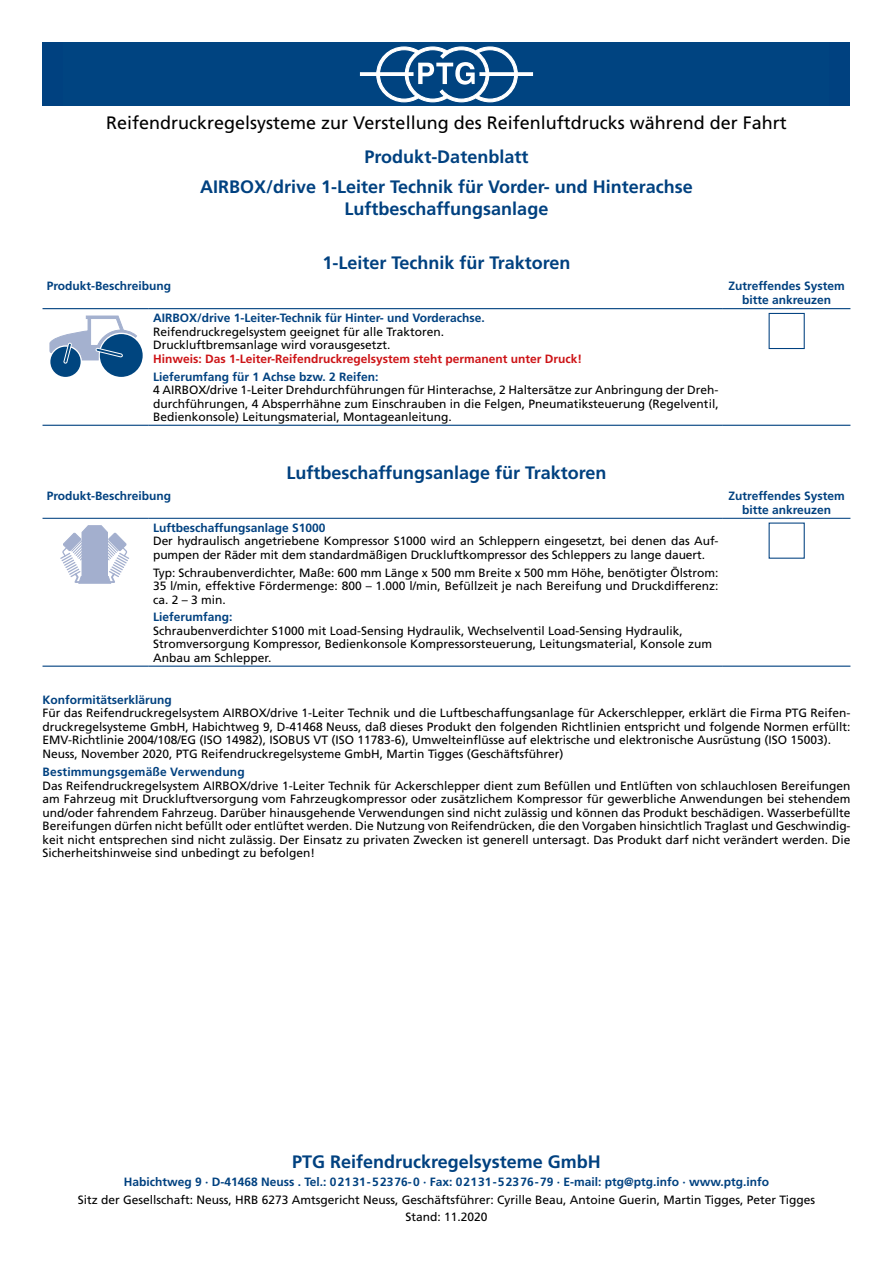
<style>
.page{position:relative;width:893px;height:1263px;background:#fff}
.page>*{position:absolute;margin:0;border:0;box-sizing:border-box;transform-origin:0 0}
.t1{font:700 18px/30.2px "Frutiger";color:#004180;text-align:center}
.t2{font:18px "Frutiger";color:#000}
.t3{font:12px/13.5px "Frutiger";color:#000}
.t4{font:700 12px/14.4px "Frutiger";color:#004180;text-align:center}
.t5{font:700 12px "Frutiger";color:#cd1316}
</style>
<div class="page">
<hr style="left:43px;top:308px;width:106px;height:1px;background:#004180">
<hr style="left:149px;top:308px;width:574px;height:1px;background:#004180">
<hr style="left:723px;top:308px;width:127px;height:1px;background:#004180">
<hr style="left:43px;top:425px;width:106px;height:1px;background:#004180">
<hr style="left:149px;top:425px;width:574px;height:1px;background:#004180">
<hr style="left:723px;top:425px;width:127px;height:1px;background:#004180">
<div style="left:50px;top:347px;width:31px;height:30px;background:#00457f;border-radius:50%"></div>
<div style="left:100px;top:334px;width:43px;height:43px;background:#00457f;border-radius:50%"></div>
<svg style="left:50px;top:316px;width:87px;height:48px"></svg>
<div style="left:769px;top:313px;width:36px;height:36px;border:1px solid #004180"></div>
<hr style="left:43px;top:666px;width:106px;height:1px;background:#004180">
<hr style="left:149px;top:666px;width:574px;height:1px;background:#004180">
<hr style="left:723px;top:666px;width:127px;height:1px;background:#004180">
<hr style="left:43px;top:518px;width:106px;height:1px;background:#004180">
<hr style="left:149px;top:518px;width:574px;height:1px;background:#004180">
<hr style="left:723px;top:518px;width:127px;height:1px;background:#004180">
<svg style="left:60px;top:525px;width:69px;height:59px"></svg>
<div style="left:43px;top:43px;width:807px;height:63px;background:#004180"></div>
<div style="left:360px;top:72px;width:54px;height:4px;border:1px solid #fff"></div>
<div style="left:479px;top:72px;width:54px;height:4px;border:1px solid #fff"></div>
<svg style="left:376px;top:46px;width:142px;height:57px"></svg>
<h1 class="t2" style="left:106px;top:112px;width:682px">Reifendruckregelsysteme zur Verstellung des Reifenluftdrucks während der Fahrt</h1>
<h1 class="t1" style="left:200px;top:141px;width:494px">Produkt-Datenblatt<br>AIRBOX/drive 1-Leiter Technik für Vorder- und Hinterachse</h1>
<h1 class="t1" style="left:345px;top:193px;width:205px">Luftbeschaffungsanlage</h1>
<h1 class="t1" style="left:322px;top:248px;width:250px">1-Leiter Technik für Traktoren</h1>
<p class="t4" style="left:47px;top:278px;width:126px">Produkt-Beschreibung</p>
<p class="t4" style="left:728px;top:278px;width:118px">Zutreffendes System bitte ankreuzen</p>
<p class="t4" style="left:153px;top:311px;width:333px">AIRBOX/drive 1-Leiter-Technik für Hinter- und Vorderachse.</p>
<p class="t3" style="left:153px;top:325px;width:293px">Reifendruckregelsystem geeignet für alle Traktoren.<br>Druckluftbremsanlage wird vorausgesetzt.</p>
<p class="t5" style="left:153px;top:351px;width:431px">Hinweis: Das 1-Leiter-Reifendruckregelsystem steht permanent unter Druck!</p>
<p class="t4" style="left:153px;top:369px;width:227px">Lieferumfang für 1 Achse bzw. 2 Reifen:</p>
<p class="t3" style="left:153px;top:383px;width:567px;text-align:justify">4 AIRBOX/drive 1-Leiter Drehdurchführungen für Hinterachse, 2 Haltersätze zur Anbringung der Dreh&shy;durchführungen, 4 Absperrhähne zum Einschrauben in die Felgen, Pneumatiksteuerung (Regelventil, Bedienkonsole) Leitungsmaterial, Montageanleitung.</p>
<h1 class="t1" style="left:287px;top:457px;width:321px">Luftbeschaffungsanlage für Traktoren</h1>
<p class="t4" style="left:47px;top:488px;width:126px">Produkt-Beschreibung</p>
<p class="t4" style="left:728px;top:488px;width:118px">Zutreffendes System bitte ankreuzen</p>
<p class="t4" style="left:153px;top:520px;width:174px">Luftbeschaffungsanlage S1000</p>
<p class="t3" style="left:153px;top:534px;width:567px">Der hydraulisch angetriebene Kompressor S1000 wird an Schleppern eingesetzt, bei denen das Auf&shy;pumpen der Räder mit dem standardmäßigen Druckluftkompressor des Schleppers zu lange dauert.</p>
<p class="t3" style="left:153px;top:566px;width:567px;text-align:justify">Typ: Schraubenverdichter, Maße: 600 mm Länge x 500 mm Breite x 500 mm Höhe, benötigter Ölstrom:<br>35 l/min, effektive Fördermenge: 800 – 1.000 l/min, Befüllzeit je nach Bereifung und Druckdifferenz: ca. 2 – 3 min.</p>
<p class="t4" style="left:153px;top:610px;width:81px">Lieferumfang:</p>
<p class="t3" style="left:153px;top:624px;width:561px">Schraubenverdichter S1000 mit Load-Sensing Hydraulik, Wechselventil Load-Sensing Hydraulik,<br>Stromversorgung Kompressor, Bedienkonsole Kompressorsteuerung, Leitungsmaterial, Konsole zum<br>Anbau am Schlepper.</p>
<p class="t4" style="left:43px;top:692px;width:131px">Konformitätserklärung</p>
<p class="t3" style="left:43px;top:706px;width:809px">Für das Reifendruckregelsystem AIRBOX/drive 1-Leiter Technik und die Luftbeschaffungsanlage für Ackerschlepper, erklärt die Firma PTG Reifen&shy;druckregelsysteme GmbH, Habichtweg 9, D-41468 Neuss, daß dieses Produkt den folgenden Richtlinien entspricht und folgende Normen erfüllt:<br>EMV-Richtlinie 2004/108/EG (ISO 14982), ISOBUS VT (ISO 11783-6), Umwelteinflüsse auf elektrische und elektronische Ausrüstung (ISO 15003).<br>Neuss, November 2020, PTG Reifendruckregelsysteme GmbH, Martin Tigges (Geschäftsführer)</p>
<p class="t4" style="left:43px;top:765px;width:204px">Bestimmungsgemäße Verwendung</p>
<p class="t3" style="left:43px;top:779px;width:809px;text-align:justify">Das Reifendruckregelsystem AIRBOX/drive 1-Leiter Technik für Ackerschlepper dient zum Befüllen und Entlüften von schlauchlosen Bereifungen am Fahrzeug mit Druckluftversorgung vom Fahrzeugkompressor oder zusätzlichem Kompressor für gewerbliche Anwendungen bei stehendem und/oder fahrendem Fahrzeug. Darüber hinausgehende Verwendungen sind nicht zulässig und können das Produkt beschädigen. Wasserbefüllte Bereifungen dürfen nicht befüllt oder entlüftet werden. Die Nutzung von Reifendrücken, die den Vorgaben hinsichtlich Traglast und Geschwindig&shy;keit nicht entsprechen sind nicht zulässig. Der Einsatz zu privaten Zwecken ist generell untersagt. Das Produkt darf nicht verändert werden. Die Sicherheitshinweise sind unbedingt zu befolgen!</p>
<h1 class="t1" style="left:292px;top:1147px;width:310px">PTG Reifendruckregelsysteme GmbH</h1>
<p class="t4" style="left:124px;top:1174px;width:647px">Habichtweg 9 ∙ D-41468 Neuss . Tel.: 02131-52376-0 ∙ Fax: 02131-52376-79 ∙ E-mail: ptg@ptg.info ∙ www.ptg.info</p>
<p class="t3" style="left:78px;top:1190px;width:739px;line-height:17.7px;text-align:center">Sitz der Gesellschaft: Neuss, HRB 6273 Amtsgericht Neuss, Geschäftsführer: Cyrille Beau, Antoine Guerin, Martin Tigges, Peter Tigges<br>Stand: 11.2020</p>
</div>
